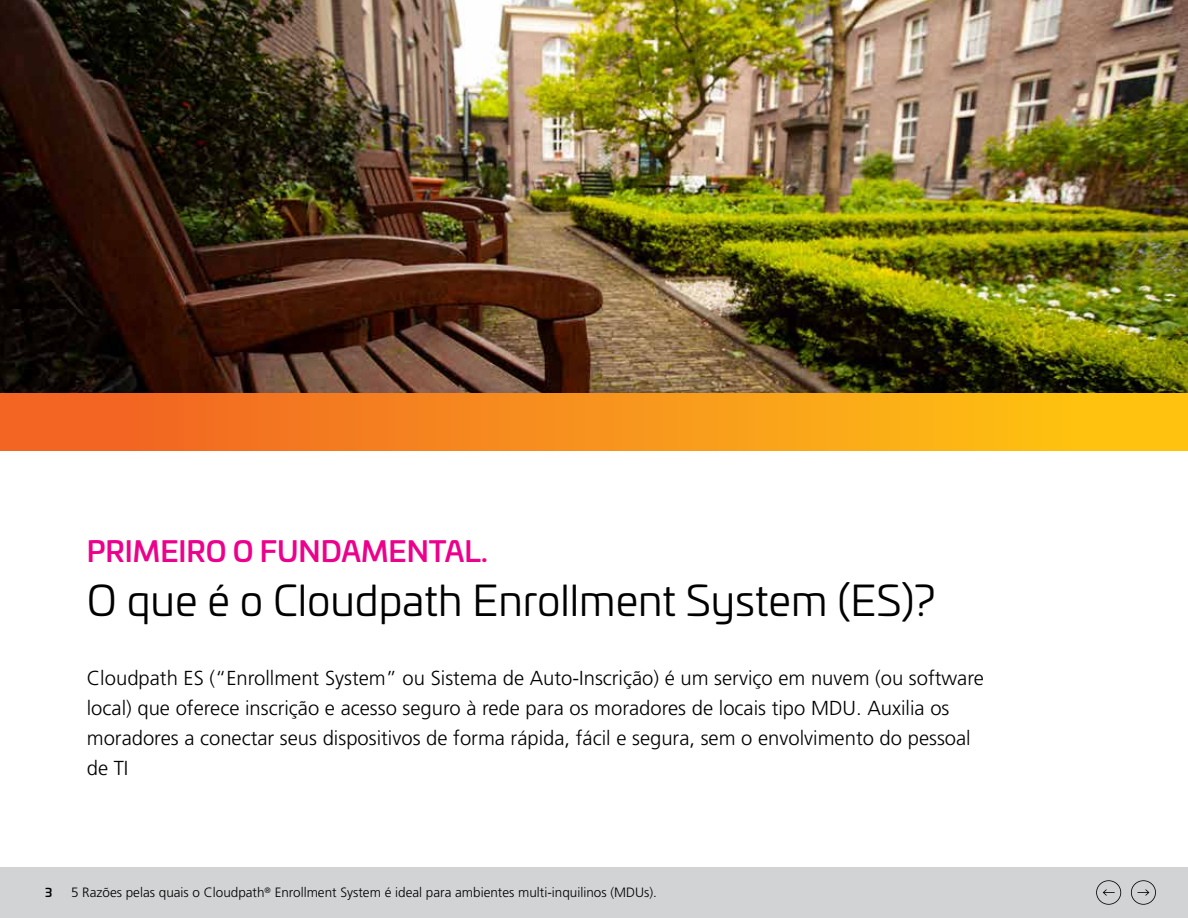
<style>
.page{position:relative;width:1188px;height:918px;background:#fff}
.page>*{position:absolute;margin:0;border:0;box-sizing:border-box;transform-origin:0 0}
.t1{font:42px "Univia Pro";color:#000}
.t2{font:500 28.5px "Univia Pro";color:#ec008c}
.t3{font:300 20.25px/30px "Frutiger LT Pro";color:#000}
.t4{font:300 13.5px "Frutiger LT Pro";color:#000}
.t5{font:500 12px "Univia Pro";color:#000}
</style>
<div class="page">
<img style="left:0;top:0;width:1188px;height:394px">
<div style="left:0;top:394px;width:1188px;height:56px;background:linear-gradient(to right,#f05d26,#ffc910)"></div>
<div style="left:0;top:867px;width:1188px;height:51px;background:#d1d3d4"></div>
<svg style="left:1096px;top:880px;width:25px;height:25px"></svg>
<svg style="left:1131px;top:880px;width:25px;height:25px"></svg>
<h2 class="t2" style="left:87px;top:529px;width:402px">PRIMEIRO O FUNDAMENTAL.</h2>
<h1 class="t1" style="left:87px;top:570px;width:850px">O que é o Cloudpath Enrollment System (ES)?</h1>
<p class="t3" style="left:87px;top:663px;width:899px">Cloudpath ES (“Enrollment System” ou Sistema de Auto-Inscrição) é um serviço em nuvem (ou software local) que oferece inscrição e acesso seguro à rede para os moradores de locais tipo MDU. Auxilia os moradores a conectar seus dispositivos de forma rápida, fácil e segura, sem o envolvimento do pessoal de TI</p>
<p class="t5" style="left:45px;top:883px;width:9px">3</p>
<p class="t4" style="left:71px;top:885px;width:587px">5 Razões pelas quais o Cloudpath<sup>®</sup> Enrollment System é ideal para ambientes multi-inquilinos (MDUs).</p>
</div>
